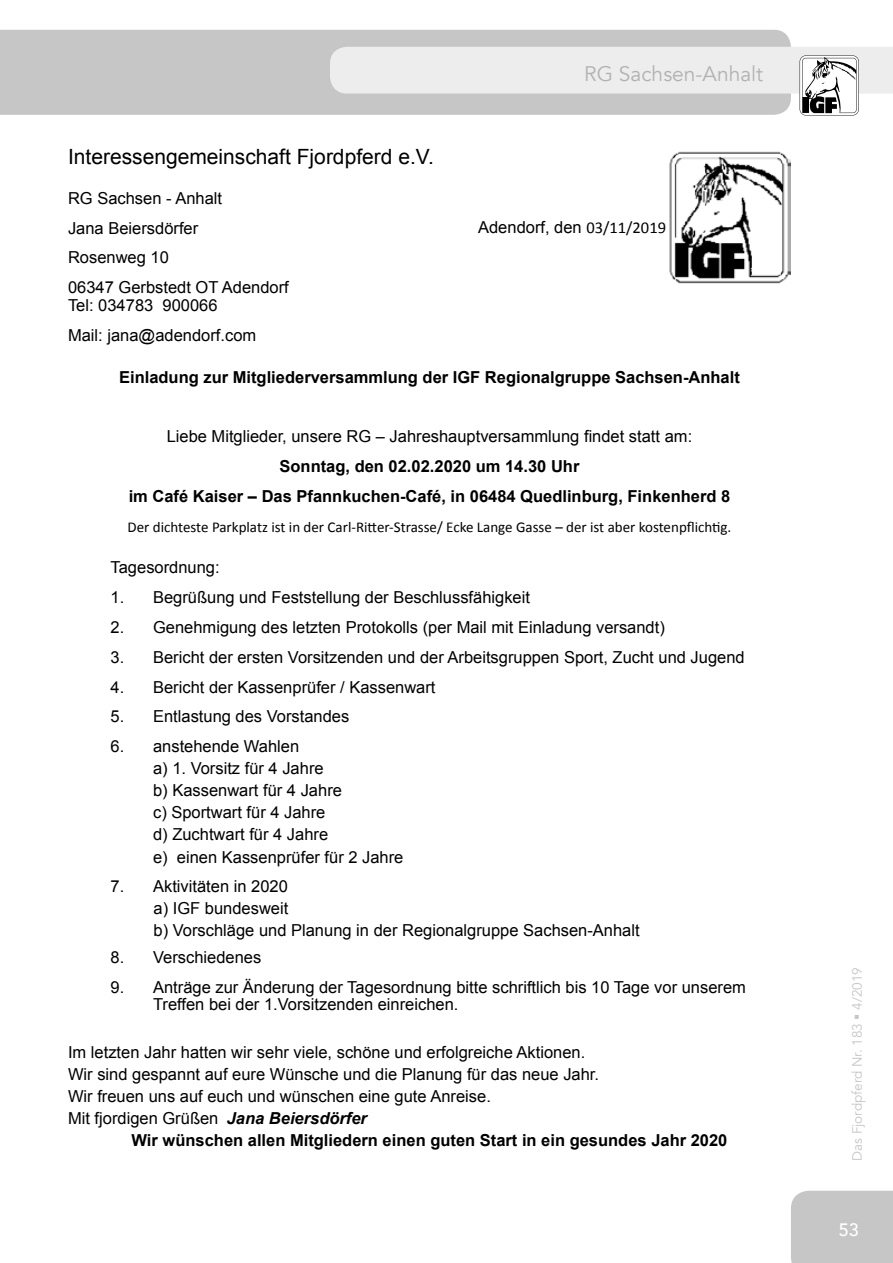
<style>
.page{position:relative;width:893px;height:1263px;background:#fff}
.page>*{position:absolute;margin:0;border:0;box-sizing:border-box;transform-origin:0 0}
.t1{font:21px "Arial";color:#000}
.t2{font:21px "Avenir";color:#b3b2b2}
.t3{font:500 18px "Avenir";color:#fff}
.t4{font:16.5px/22px "Arial";color:#000}
.t5{font:700 16.5px/29.8px "Arial";color:#000;text-align:center}
.t6{font:15px "Calibri";color:#000}
.t7{font:13.5px "Avenir";color:#c6c6c6}
.s1{font-family:"Calibri"}
.s2{font-weight:700;font-style:italic}
</style>
<div class="page">
<div style="left:0;top:30px;width:791px;height:85px;background:#c6c6c6"></div>
<div style="left:791px;top:1191px;width:102px;height:72px;background:#c6c6c6"></div>
<svg style="left:330px;top:47px;width:563px;height:69px;background:#dedede"></svg>
<img style="left:669px;top:151px;width:122px;height:133px">
<p class="t1" style="left:68px;top:143px;width:367px">Interessengemeinschaft Fjordpferd e.V.</p>
<p class="t4" style="left:68px;top:183px;width:222px;line-height:29.8px">RG Sachsen - Anhalt<br>Jana Beiersdörfer<br>Rosenweg 10<br>06347 Gerbstedt OT Adendorf</p>
<p class="t4" style="left:68px;top:290px;width:190px;line-height:29.8px">Tel: 034783 900066<br>Mail: jana@adendorf.com</p>
<p class="t2" style="left:584px;top:61px;width:180px">RG Sachsen-Anhalt</p>
<p class="t4" style="left:478px;top:217px;width:189px">Adendorf, den <span class="s1">03/11/2019</span></p>
<p class="t5" style="left:119px;top:362px;width:622px">Einladung zur Mitgliederversammlung der IGF Regionalgruppe Sachsen-Anhalt</p>
<p class="t4" style="left:167px;top:425px;width:527px">Liebe Mitglieder, unsere RG – Jahreshauptversammlung findet statt am:</p>
<p class="t5" style="left:129px;top:452px;width:603px">Sonntag, den 02.02.2020 um 14.30 Uhr<br>im Café Kaiser – Das Pfannkuchen-Café, in 06484 Quedlinburg, Finkenherd 8</p>
<p class="t6" style="left:128px;top:516px;width:605px">Der dichteste Parkplatz ist in der Carl-Ritter-Strasse/ Ecke Lange Gasse – der ist aber kostenpflichtig.</p>
<p class="t4" style="left:111px;top:557px;width:111px">Tagesordnung:</p>
<p class="t4" style="left:111px;top:586px;width:421px">1. Begrüßung und Feststellung der Beschlussfähigkeit</p>
<p class="t4" style="left:111px;top:616px;width:556px">2. Genehmigung des letzten Protokolls (per Mail mit Einladung versandt)</p>
<p class="t4" style="left:111px;top:646px;width:636px">3. Bericht der ersten Vorsitzenden und der Arbeitsgruppen Sport, Zucht und Jugend</p>
<p class="t4" style="left:111px;top:676px;width:326px">4. Bericht der Kassenprüfer / Kassenwart</p>
<p class="t4" style="left:111px;top:706px;width:240px">5. Entlastung des Vorstandes</p>
<p class="t4" style="left:153px;top:736px;width:252px;text-indent:-43px">6. anstehende Wahlen<br>a) 1. Vorsitz für 4 Jahre<br>b) Kassenwart für 4 Jahre<br>c) Sportwart für 4 Jahre<br>d) Zuchtwart für 4 Jahre<br>e) einen Kassenprüfer für 2 Jahre</p>
<p class="t4" style="left:154px;top:876px;width:488px;text-indent:-43px">7. Aktivitäten in 2020<br>a) IGF bundesweit<br>b) Vorschläge und Planung in der Regionalgruppe Sachsen-Anhalt</p>
<p class="t4" style="left:111px;top:946px;width:152px">8. Verschiedenes</p>
<p class="t4" style="left:153px;top:978px;width:594px;line-height:17.9px;text-indent:-43px">9. Anträge zur Änderung der Tagesordnung bitte schriftlich bis 10 Tage vor unserem<br>Treffen bei der 1.Vorsitzenden einreichen.</p>
<p class="t4" style="left:68px;top:1041px;width:533px">Im letzten Jahr hatten wir sehr viele, schöne und erfolgreiche Aktionen.<br>Wir sind gespannt auf eure Wünsche und die Planung für das neue Jahr.<br>Wir freuen uns auf euch und wünschen eine gute Anreise.<br>Mit fjordigen Grüßen <span class="s2">Jana Beiersdörfer</span></p>
<p class="t5" style="left:132px;top:1126px;width:597px">Wir wünschen allen Mitgliedern einen guten Start in ein gesundes Jahr 2020</p>
<p class="t7" style="left:849px;top:1161px;width:195px;rotate:-90deg">Das Fjordpferd Nr. 183 ▪ 4/2019</p>
<p class="t3" style="left:839px;top:1214px;width:22px">53</p>
</div>
